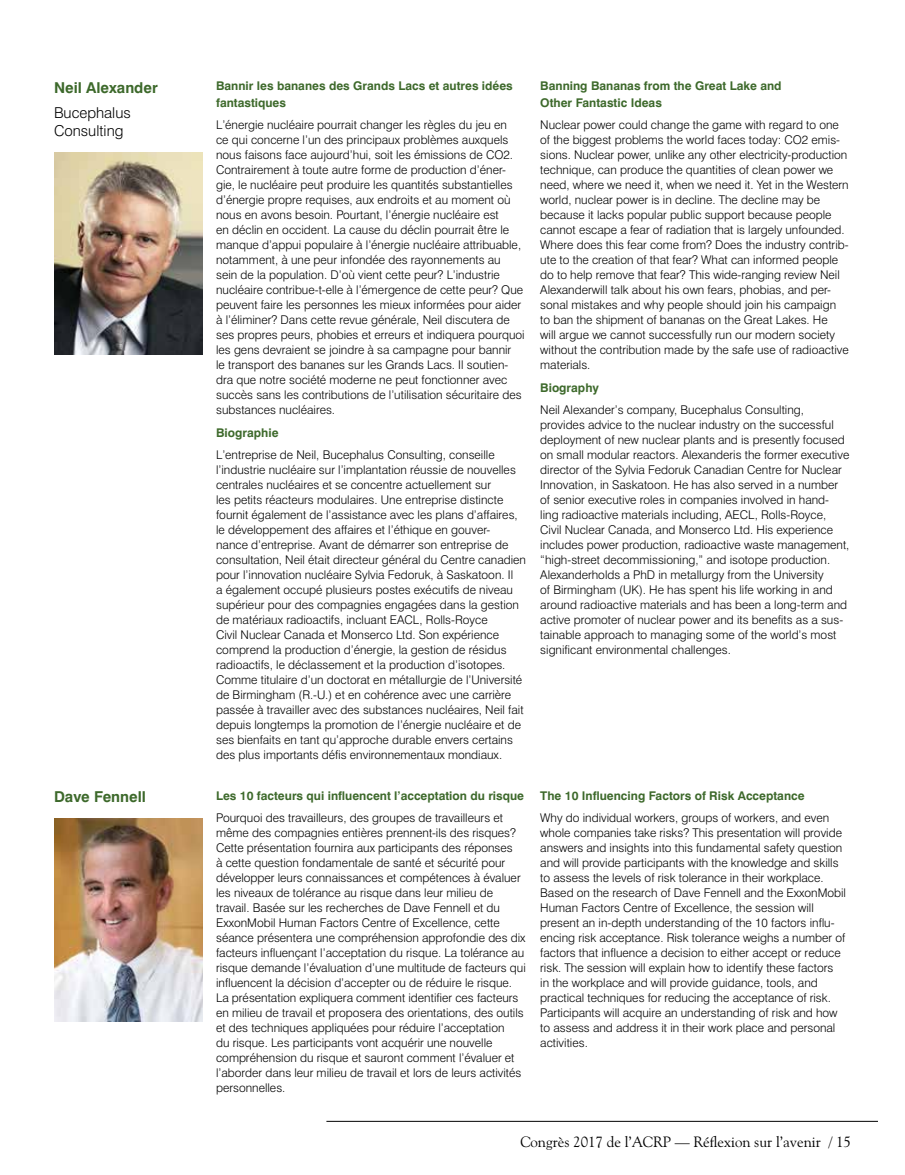
<style>
.page{position:relative;width:905px;height:1175px;background:#fff}
.page>*{position:absolute;margin:0;border:0;box-sizing:border-box;transform-origin:0 0}
.t1{font:15px "Goudy Old Style BT";color:#000}
.t2{font:700 15px "Swiss 721 BT";color:#3d692b}
.t3{font:300 15px/18px "Swiss 721 BT";color:#000}
.t4{font:300 12px/15px "Swiss 721 BT";color:#000}
.t5{font:700 12px/16.5px "Swiss 721 BT";color:#3d692b}
</style>
<div class="page">
<hr style="left:326px;top:1120px;width:552px;height:1px;background:#000">
<img style="left:54px;top:152px;width:148px;height:203px">
<img style="left:54px;top:818px;width:148px;height:203px">
<p class="t2" style="left:54px;top:78px;width:105px">Neil Alexander</p>
<p class="t3" style="left:54px;top:103px;width:78px">Bucephalus<br>Consulting</p>
<p class="t5" style="left:216px;top:78px;width:298px">Bannir les bananes des Grands Lacs et autres idées fantastiques</p>
<p class="t4" style="left:216px;top:117px;width:310px">L’énergie nucléaire pourrait changer les règles du jeu en<br>ce qui concerne l’un des principaux problèmes auxquels nous faisons face aujourd’hui, soit les émissions de CO2.<br>Contrairement à toute autre forme de production d’éner&shy;gie, le nucléaire peut produire les quantités substantielles d’énergie propre requises, aux endroits et au moment où nous en avons besoin. Pourtant, l’énergie nucléaire est<br>en déclin en occident. La cause du déclin pourrait être le manque d’appui populaire à l’énergie nucléaire attribuable, notamment, à une peur infondée des rayonnements au sein de la population. D’où vient cette peur? L’industrie nucléaire contribue-t-elle à l’émergence de cette peur? Que peuvent faire les personnes les mieux informées pour aider à l’éliminer? Dans cette revue générale, Neil discutera de ses propres peurs, phobies et erreurs et indiquera pourquoi les gens devraient se joindre à sa campagne pour bannir<br>le transport des bananes sur les Grands Lacs. Il soutien&shy;dra que notre société moderne ne peut fonctionner avec succès sans les contributions de l’utilisation sécuritaire des substances nucléaires.</p>
<p class="t5" style="left:216px;top:424px;width:64px">Biographie</p>
<p class="t4" style="left:216px;top:447px;width:311px">L’entreprise de Neil, Bucephalus Consulting, conseille l’industrie nucléaire sur l’implantation réussie de nouvelles centrales nucléaires et se concentre actuellement sur<br>les petits réacteurs modulaires. Une entreprise distincte fournit également de l’assistance avec les plans d’affaires, le développement des affaires et l’éthique en gouver-<br>nance d’entreprise. Avant de démarrer son entreprise de consultation, Neil était directeur général du Centre canadien pour l’innovation nucléaire Sylvia Fedoruk, à Saskatoon. Il<br>a également occupé plusieurs postes exécutifs de niveau supérieur pour des compagnies engagées dans la gestion de matériaux radioactifs, incluant EACL, Rolls-Royce<br>Civil Nuclear Canada et Monserco Ltd. Son expérience comprend la production d’énergie, la gestion de résidus radioactifs, le déclassement et la production d’isotopes.<br>Comme titulaire d’un doctorat en métallurgie de l’Université de Birmingham (R.-U.) et en cohérence avec une carrière passée à travailler avec des substances nucléaires, Neil fait depuis longtemps la promotion de l’énergie nucléaire et de ses bienfaits en tant qu’approche durable envers certains des plus importants défis environnementaux mondiaux.</p>
<p class="t2" style="left:54px;top:787px;width:93px">Dave Fennell</p>
<p class="t5" style="left:216px;top:787px;width:309px">Les 10 facteurs qui influencent l’acceptation du risque</p>
<p class="t4" style="left:216px;top:809px;width:311px">Pourquoi des travailleurs, des groupes de travailleurs et même des compagnies entières prennent-ils des risques?<br>Cette présentation fournira aux participants des réponses<br>à cette question fondamentale de santé et sécurité pour développer leurs connaissances et compétences à évaluer les niveaux de tolérance au risque dans leur milieu de travail. Basée sur les recherches de Dave Fennell et du ExxonMobil Human Factors Centre of Excellence, cette séance présentera une compréhension approfondie des dix facteurs influençant l’acceptation du risque. La tolérance au risque demande l’évaluation d’une multitude de facteurs qui influencent la décision d’accepter ou de réduire le risque.<br>La présentation expliquera comment identifier ces facteurs en milieu de travail et proposera des orientations, des outils et des techniques appliquées pour réduire l’acceptation<br>du risque. Les participants vont acquérir une nouvelle compréhension du risque et sauront comment l’évaluer et l’aborder dans leur milieu de travail et lors de leurs activités personnelles.</p>
<p class="t5" style="left:540px;top:78px;width:243px">Banning Bananas from the Great Lake and<br>Other Fantastic Ideas</p>
<p class="t4" style="left:540px;top:117px;width:310px">Nuclear power could change the game with regard to one of the biggest problems the world faces today: CO2 emis&shy;sions. Nuclear power, unlike any other electricity-production technique, can produce the quantities of clean power we need, where we need it, when we need it. Yet in the Western world, nuclear power is in decline. The decline may be because it lacks popular public support because people cannot escape a fear of radiation that is largely unfounded.<br>Where does this fear come from? Does the industry contrib&shy;ute to the creation of that fear? What can informed people do to help remove that fear? This wide-ranging review Neil Alexanderwill talk about his own fears, phobias, and per&shy;sonal mistakes and why people should join his campaign to ban the shipment of bananas on the Great Lakes. He<br>will argue we cannot successfully run our modern society without the contribution made by the safe use of radioactive materials.</p>
<p class="t5" style="left:540px;top:379px;width:60px">Biography</p>
<p class="t4" style="left:540px;top:402px;width:311px">Neil Alexander’s company, Bucephalus Consulting, provides advice to the nuclear industry on the successful deployment of new nuclear plants and is presently focused on small modular reactors. Alexanderis the former executive director of the Sylvia Fedoruk Canadian Centre for Nuclear Innovation, in Saskatoon. He has also served in a number of senior executive roles in companies involved in hand&shy;ling radioactive materials including, AECL, Rolls-Royce, Civil Nuclear Canada, and Monserco Ltd. His experience includes power production, radioactive waste management, “high-street decommissioning,” and isotope production.<br>Alexanderholds a PhD in metallurgy from the University<br>of Birmingham (UK). He has spent his life working in and around radioactive materials and has been a long-term and active promoter of nuclear power and its benefits as a sus&shy;tainable approach to managing some of the world’s most significant environmental challenges.</p>
<p class="t5" style="left:540px;top:787px;width:266px">The 10 Influencing Factors of Risk Acceptance</p>
<p class="t4" style="left:540px;top:809px;width:307px">Why do individual workers, groups of workers, and even whole companies take risks? This presentation will provide answers and insights into this fundamental safety question and will provide participants with the knowledge and skills to assess the levels of risk tolerance in their workplace.<br>Based on the research of Dave Fennell and the ExxonMobil Human Factors Centre of Excellence, the session will present an in-depth understanding of the 10 factors influ&shy;encing risk acceptance. Risk tolerance weighs a number of factors that influence a decision to either accept or reduce risk. The session will explain how to identify these factors<br>in the workplace and will provide guidance, tools, and practical techniques for reducing the acceptance of risk.<br>Participants will acquire an understanding of risk and how to assess and address it in their work place and personal activities.</p>
<p class="t1" style="left:520px;top:1132px;width:332px">Congrès 2017 de l’ACRP — Réflexion sur l’avenir / 15</p>
</div>
